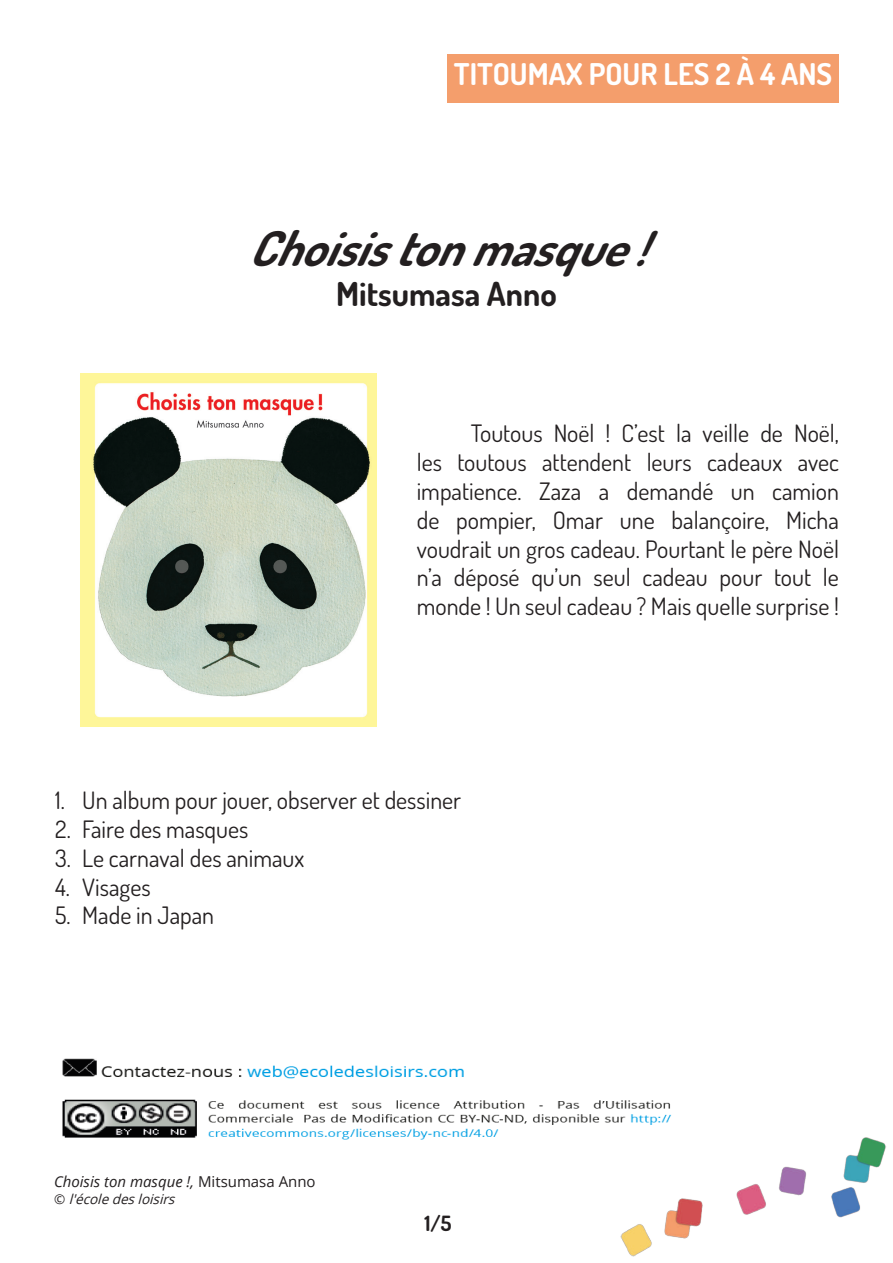
<style>
.page{position:relative;width:893px;height:1263px;background:#fff}
.page>*{position:absolute;margin:0;border:0;box-sizing:border-box;transform-origin:0 0}
.t1{font:italic 700 48px "Dosis";color:#231f20}
.t2{font:700 33px "Dosis";color:#231f20}
.t3{font:700 30px "Dosis";color:#fff}
.t4{font:24px/28.8px "Dosis";color:#231f20;text-align:justify}
.t5{font:700 21px "Dosis";color:#231f20}
.t6{font:italic 15px "Open Sans";color:#231f20}
.t7{font:italic 13.5px "Open Sans";color:#231f20}
.s1{font-style:normal}
</style>
<div class="page">
<div style="left:447px;top:54px;width:392px;height:49px;background:#f49e6c"></div>
<img style="left:620px;top:1137px;width:266px;height:120px">
<img style="left:62px;top:1058px;width:610px;height:83px">
<img style="left:81px;top:373px;width:296px;height:353px">
<p class="t3" style="left:454px;top:54px;width:380px">TITOUMAX POUR LES 2 À 4 ANS</p>
<p class="t1" style="left:248px;top:218px;width:426px">Choisistonmasque!</p>
<p class="t2" style="left:336px;top:272px;width:222px">Mitsumasa Anno</p>
<p class="t4" style="left:471px;top:419px;width:370px">Toutous Noël ! C’est la veille de Noël,</p>
<p class="t4" style="left:417px;top:447px;width:424px">les toutous attendent leurs cadeaux avec impatience. Zaza a demandé un camion de pompier, Omar une balançoire, Micha</p>
<p class="t4" style="left:417px;top:534px;width:424px">voudrait un gros cadeau. Pourtant le père Noël n’a déposé qu’un seul cadeau pour tout le monde ! Un seul cadeau ? Mais quelle surprise !</p>
<p class="t4" style="left:55px;top:785px;width:407px">1. Un album pour jouer, observer et dessiner</p>
<p class="t4" style="left:55px;top:814px;width:195px">2. Faire des masques</p>
<p class="t4" style="left:55px;top:843px;width:251px">3. Le carnaval des animaux</p>
<p class="t4" style="left:55px;top:872px;width:97px">4. Visages</p>
<p class="t4" style="left:55px;top:901px;width:160px">5. Made in Japan</p>
<p class="t6" style="left:54px;top:1171px;width:263px">Choisis ton masque !, <span class="s1">Mitsumasa Anno</span></p>
<p class="t7" style="left:54px;top:1189px;width:127px"><span class="s1">©</span> l'écoledesloisirs</p>
<p class="t5" style="left:425px;top:1209px;width:28px">1/5</p>
</div>
